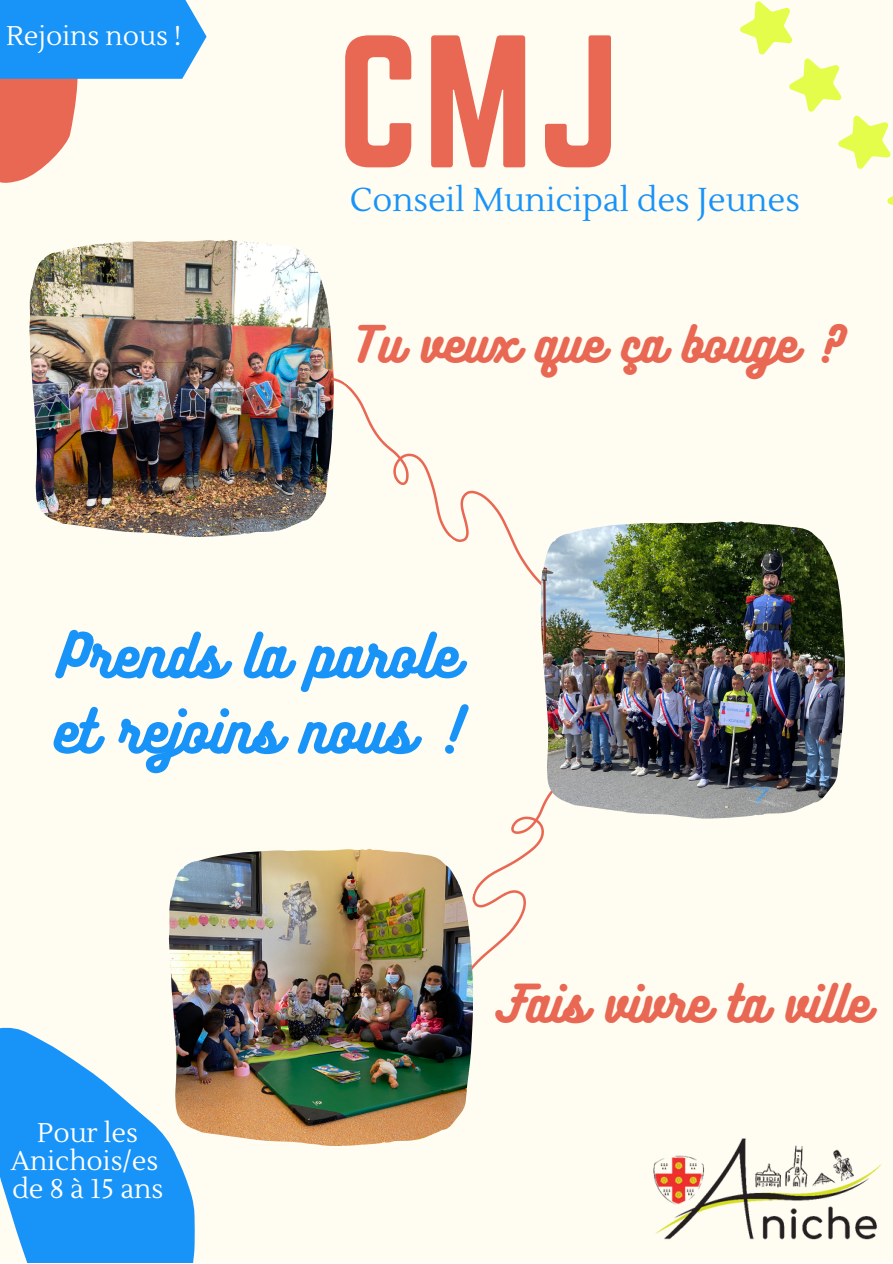
<style>
.page{position:relative;width:893px;height:1264px;background:#fff}
.page>*{position:absolute;margin:0;border:0;box-sizing:border-box;transform-origin:0 0}
.t1{font:164.85px "Norwester";color:#e96854}
.t2{font:54px "Bukhari Script";color:#1893f8}
.t3{font:46.5px "Bukhari Script";color:#e96854}
.t4{font:45px "Bukhari Script";color:#e96854}
.t5{font:33px "Lustria";color:#1893f8}
.t6{font:27px/28px "Lustria";color:#fff;text-align:center}
</style>
<div class="page">
<div style="left:0;top:0;width:892px;height:1262px;background:#fffcf2"></div>
<img style="left:653px;top:1138px;width:229px;height:102px">
<svg style="left:0;top:0;width:206px;height:183px"></svg>
<svg style="left:0;top:1027px;width:195px;height:235px;fill:#1893f8"></svg>
<img style="left:29px;top:240px;width:304px;height:296px">
<svg style="left:740px;top:1px;width:152px;height:204px"></svg>
<svg style="left:297px;top:374px;width:243px;height:210px"></svg>
<svg style="left:473px;top:811px;width:71px;height:158px"></svg>
<img style="left:169px;top:849px;width:304px;height:296px">
<img style="left:540px;top:521px;width:304px;height:297px">
<p class="t6" style="left:6px;top:22px;width:177px">Rejoins nous !</p>
<p class="t1" style="left:337px;top:2px;width:284px">CMJ</p>
<p class="t5" style="left:350px;top:179px;width:451px">Conseil Municipal des Jeunes</p>
<p class="t4" style="left:352px;top:315px;width:494px">Tu veux que ça bouge ?</p>
<p class="t2" style="left:57px;top:620px;width:403px">Prends la parole</p>
<p class="t2" style="left:53px;top:696px;width:411px">et rejoins nous !</p>
<p class="t6" style="left:11px;top:1119px;width:149px">Pour les<br>Anichois/es</p>
<p class="t6" style="left:12px;top:1175px;width:153px">de 8 à 15 ans</p>
<p class="t3" style="left:495px;top:973px;width:376px">Fais vivre ta ville</p>
</div>
